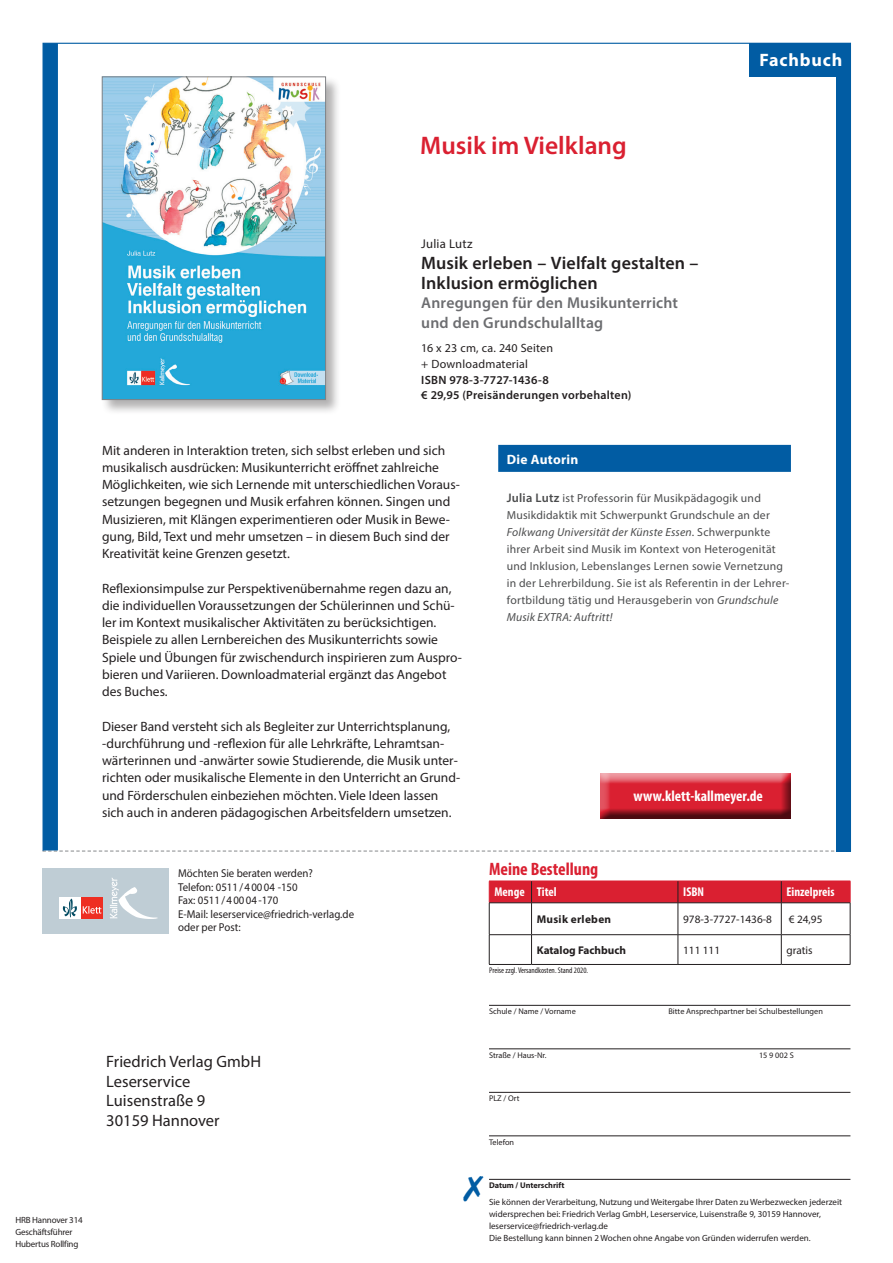
<style>
.page{position:relative;width:893px;height:1263px;background:#fff}
.page>*{position:absolute;margin:0;border:0;box-sizing:border-box;transform-origin:0 0}
.Fließtext_Buch{font:600 25.5px "Myriad Pro";color:#da2031}
.Bestellangabe_Titel{font:600 18px/20.2px "Myriad Pro";letter-spacing:.005em;color:#231f20}
.t1{font:700 condensed 18px "Myriad Pro";color:#da2031}
.t2{font:700 18px "Myriad Pro";letter-spacing:.05em;color:#fff}
.t3{font:16.5px "Myriad Pro";color:#231f20}
.Bestellangabe_Untert{font:600 15.75px "Myriad Pro";letter-spacing:.01em;color:#6c6d70}
.t4{font:700 condensed 15.15px "Myriad Pro";color:#fff}
.Fließtext_Buch-2{font:13.5px/17.2px "Myriad Pro";color:#231f20}
.Autor-Blauer_Balken{font:700 13.5px "Myriad Pro";letter-spacing:.02em;color:#fff}
.t5{font:700 condensed 12.75px "Myriad Pro";color:#fff}
.Bestellangabe_Autor{font:12.75px "Myriad Pro";letter-spacing:.015em;color:#231f20}
.Bestellangabe_ISBN{font:600 12px "Myriad Pro";letter-spacing:.02em;color:#231f20}
.Bestellangabe_Format{font:12px "Myriad Pro";letter-spacing:.02em;color:#231f20}
.Bestellangabe_ISBN-2{font:12px "Myriad Pro";letter-spacing:.015em;color:#231f20}
.Fließtext_Autor{font:11.7px/17px "Myriad Pro";letter-spacing:.02em;color:#4b4c4d}
.t6{font:11.4px "Myriad Pro";color:#231f20;scale:.95 1}
.t7{font:11.25px "Myriad Pro";color:#231f20}
.Bestellangabe_Titel-2{font:700 11.25px "Myriad Pro";color:#231f20}
.Bestellangabe_Titel-3{font:700 11.25px "Myriad Pro";letter-spacing:.025em;color:#231f20}
.Erscheinungsweise{font:9px/12px "Myriad Pro";color:#231f20}
.Erscheinungsweise-2{font:9px/12px "Myriad Pro";letter-spacing:-.02em;color:#231f20}
.t8{font:8.25px "Myriad Pro";color:#231f20}
.t9{font:condensed 8.25px "Myriad Pro";color:#231f20}
.t10{font:700 8.25px "Myriad Pro";color:#231f20}
.s1{font-weight:600;font-size:12.45px}
.s2{font-style:italic}
</style>
<div class="page">
<div style="left:498px;top:445px;width:293px;height:27px;background:#015ca3"></div>
<div style="left:43px;top:868px;width:126px;height:66px;background:#bfcdd5"></div>
<svg style="left:110px;top:878px;width:48px;height:41px"></svg>
<div style="left:81px;top:897px;width:22px;height:22px;background:#ee2e22"></div>
<div style="left:59px;top:897px;width:22px;height:22px;background:#fff"></div>
<svg style="left:83px;top:906px;width:18px;height:8px"></svg>
<svg style="left:63px;top:898px;width:14px;height:20px"></svg>
<div style="left:600px;top:773px;width:193px;height:47px;background:#231f20;opacity:.75"></div>
<svg style="left:43px;top:850px;width:808px;height:2px"></svg>
<div style="left:43px;top:43px;width:15px;height:807px;background:#015ca3"></div>
<div style="left:836px;top:43px;width:14px;height:809px;background:#015ca3"></div>
<div style="left:750px;top:43px;width:101px;height:34px;background:#015ca3"></div>
<hr style="left:850px;top:903px;width:1px;height:31px;background:#231f20">
<div style="left:489px;top:881px;width:362px;height:22px;background:#da2031"></div>
<hr style="left:489px;top:902px;width:42px;height:1px;background:#231f20">
<hr style="left:489px;top:903px;width:1px;height:31px;background:#231f20">
<hr style="left:531px;top:902px;width:147px;height:1px;background:#231f20">
<hr style="left:531px;top:903px;width:1px;height:31px;background:#231f20">
<hr style="left:678px;top:902px;width:103px;height:1px;background:#231f20">
<hr style="left:678px;top:903px;width:1px;height:31px;background:#231f20">
<hr style="left:781px;top:902px;width:69px;height:1px;background:#231f20">
<hr style="left:781px;top:903px;width:1px;height:31px;background:#231f20">
<hr style="left:489px;top:934px;width:42px;height:1px;background:#231f20">
<svg style="left:489px;top:935px;width:1px;height:29px"></svg>
<hr style="left:531px;top:934px;width:147px;height:1px;background:#231f20">
<svg style="left:531px;top:935px;width:1px;height:29px"></svg>
<hr style="left:678px;top:934px;width:103px;height:1px;background:#231f20">
<svg style="left:678px;top:935px;width:1px;height:29px"></svg>
<hr style="left:781px;top:934px;width:69px;height:1px;background:#231f20">
<svg style="left:781px;top:935px;width:1px;height:29px"></svg>
<hr style="left:531px;top:964px;width:147px;height:1px;background:#231f20">
<hr style="left:678px;top:964px;width:103px;height:1px;background:#231f20">
<hr style="left:781px;top:964px;width:69px;height:1px;background:#231f20">
<hr style="left:489px;top:964px;width:42px;height:1px;background:#231f20">
<svg style="left:850px;top:935px;width:1px;height:29px"></svg>
<hr style="left:489px;top:1005px;width:361px;height:1px;background:#231f20">
<hr style="left:489px;top:1048px;width:361px;height:1px;background:#231f20">
<hr style="left:489px;top:1092px;width:361px;height:1px;background:#231f20">
<hr style="left:489px;top:1135px;width:361px;height:1px;background:#231f20">
<hr style="left:489px;top:1179px;width:361px;height:1px;background:#231f20">
<div style="left:101px;top:76px;width:241px;height:340px;background:#231f20;opacity:.35"></div>
<img style="left:104px;top:79px;width:220px;height:319px">
<div style="left:102px;top:77px;width:224px;height:323px;border:1px solid #808285"></div>
<p class="Fließtext_Buch" style="left:420px;top:130px;width:208px">Musik im Vielklang</p>
<p class="t2" style="left:759px;top:49px;width:85px">Fachbuch</p>
<p class="Erscheinungsweise-2" style="left:15px;top:1213px;width:69px">HRB Hannover 314<br>Geschäftsführer<br>Hubertus Rollfing</p>
<p class="Bestellangabe_Autor" style="left:421px;top:236px;width:53px">Julia Lutz</p>
<p class="Bestellangabe_Titel" style="left:421px;top:252px;width:279px">Musik erleben – Vielfalt gestalten –<br>Inklusion ermöglichen</p>
<p class="Bestellangabe_Untert" style="left:421px;top:293px;width:258px">Anregungen für den Musikunterricht</p>
<p class="Bestellangabe_Untert" style="left:421px;top:313px;width:183px">und den Grundschulalltag</p>
<p class="Bestellangabe_Format" style="left:421px;top:341px;width:133px">16 x 23 cm, ca. 240 Seiten</p>
<p class="Bestellangabe_ISBN-2" style="left:421px;top:356px;width:108px">+ Downloadmaterial</p>
<p class="Bestellangabe_ISBN" style="left:421px;top:372px;width:129px">ISBN 978-3-7727-1436-8</p>
<p class="Bestellangabe_ISBN" style="left:421px;top:388px;width:212px">€ 29,95 (Preisänderungen vorbehalten)</p>
<p class="Fließtext_Buch-2" style="left:102px;top:441px;width:359px">Mit anderen in Interaktion treten, sich selbst erleben und sich musikalisch ausdrücken: Musikunterricht eröffnet zahlreiche Möglichkeiten, wie sich Lernende mit unterschiedlichen Voraus&shy;setzungen begegnen und Musik erfahren können. Singen und Musizieren, mit Klängen experimentieren oder Musik in Bewe&shy;gung, Bild, Text und mehr umsetzen – in diesem Buch sind der Kreativität keine Grenzen gesetzt.</p>
<p class="Fließtext_Buch-2" style="left:102px;top:579px;width:361px">Reflexionsimpulse zur Perspektivenübernahme regen dazu an, die individuellen Voraussetzungen der Schülerinnen und Schü&shy;ler im Kontext musikalischer Aktivitäten zu berücksichtigen.<br>Beispiele zu allen Lernbereichen des Musikunterrichts sowie Spiele und Übungen für zwischendurch inspirieren zum Auspro&shy;bieren und Variieren. Downloadmaterial ergänzt das Angebot des Buches.</p>
<p class="Fließtext_Buch-2" style="left:102px;top:717px;width:359px">Dieser Band versteht sich als Begleiter zur Unterrichtsplanung, -durchführung und -reflexion für alle Lehrkräfte, Lehramtsan&shy;wärterinnen und -anwärter sowie Studierende, die Musik unter&shy;richten oder musikalische Elemente in den Unterricht an Grund&shy;und Förderschulen einbeziehen möchten. Viele Ideen lassen sich auch in anderen pädagogischen Arbeitsfeldern umsetzen.</p>
<p class="t6" style="left:178px;top:866px;width:143px">Möchten Sie beraten werden?</p>
<p class="t6" style="left:178px;top:880px;width:127px">Telefon: 0511/40004 -150</p>
<p class="t6" style="left:178px;top:893px;width:107px">Fax: 0511/40004 -170</p>
<p class="t6" style="left:178px;top:907px;width:187px">E-Mail: leserservice@friedrich-verlag.de</p>
<p class="t6" style="left:178px;top:920px;width:67px">oder per Post:</p>
<p class="t3" style="left:106px;top:1051px;width:156px">Friedrich Verlag GmbH</p>
<p class="t3" style="left:106px;top:1071px;width:85px">Leserservice</p>
<p class="t3" style="left:106px;top:1090px;width:100px">Luisenstraße 9</p>
<p class="t3" style="left:106px;top:1110px;width:115px">30159 Hannover</p>
<p class="Autor-Blauer_Balken" style="left:507px;top:451px;width:73px">Die Autorin</p>
<p class="Fließtext_Autor" style="left:507px;top:490px;width:284px"><span class="s1">Julia Lutz</span> ist Professorin für Musikpädagogik und Musikdidaktik mit Schwerpunkt Grundschule an der <span class="s2">Folkwang Universität der Künste Essen</span>. Schwerpunkte ihrer Arbeit sind Musik im Kontext von Heterogenität und Inklusion, Lebenslanges Lernen sowie Vernetzung in der Lehrerbildung. Sie ist als Referentin in der Lehrer&shy;fortbildung tätig und Herausgeberin von <span class="s2">Grundschule Musik EXTRA: Auftritt!</span></p>
<p class="t4" style="left:633px;top:787px;width:131px">www.klett-kallmeyer.de</p>
<p class="t1" style="left:489px;top:857px;width:111px">Meine Bestellung</p>
<p class="t5" style="left:494px;top:883px;width:32px">Menge</p>
<p class="t5" style="left:537px;top:883px;width:22px">Titel</p>
<p class="t5" style="left:683px;top:883px;width:22px">ISBN</p>
<p class="t5" style="left:786px;top:883px;width:50px">Einzelpreis</p>
<p class="Bestellangabe_Titel-3" style="left:537px;top:912px;width:76px">Musik erleben</p>
<p class="t7" style="left:683px;top:912px;width:90px">978-3-7727-1436-8</p>
<p class="t7" style="left:789px;top:912px;width:35px">€ 24,95</p>
<p class="Bestellangabe_Titel-2" style="left:537px;top:943px;width:91px">Katalog Fachbuch</p>
<p class="t7" style="left:683px;top:943px;width:39px">111 111</p>
<p class="t7" style="left:786px;top:943px;width:28px">gratis</p>
<p class="t9" style="left:489px;top:965px;width:101px">Preise zzgl. Versandkosten. Stand 2020.</p>
<p class="t8" style="left:489px;top:1006px;width:88px">Schule / Name / Vorname</p>
<p class="t8" style="left:668px;top:1006px;width:156px">Bitte Ansprechpartner bei Schulbestellungen</p>
<p class="t8" style="left:489px;top:1050px;width:59px">Straße / Haus-Nr.</p>
<p class="t8" style="left:759px;top:1050px;width:36px">15 9 002 S</p>
<p class="t8" style="left:489px;top:1093px;width:32px">PLZ / Ort</p>
<p class="t8" style="left:489px;top:1137px;width:27px">Telefon</p>
<p class="t10" style="left:489px;top:1180px;width:77px">Datum / Unterschrift</p>
<p class="Erscheinungsweise" style="left:489px;top:1195px;width:355px">Sie können der Verarbeitung, Nutzung und Weitergabe Ihrer Daten zu Werbezwecken jederzeit widersprechen bei: Friedrich Verlag GmbH, Leserservice, Luisenstraße 9, 30159 Hannover, leserservice@friedrich-verlag.de</p>
<p class="Erscheinungsweise" style="left:489px;top:1231px;width:323px">Die Bestellung kann binnen 2 Wochen ohne Angabe von Gründen widerrufen werden.</p>
</div>
